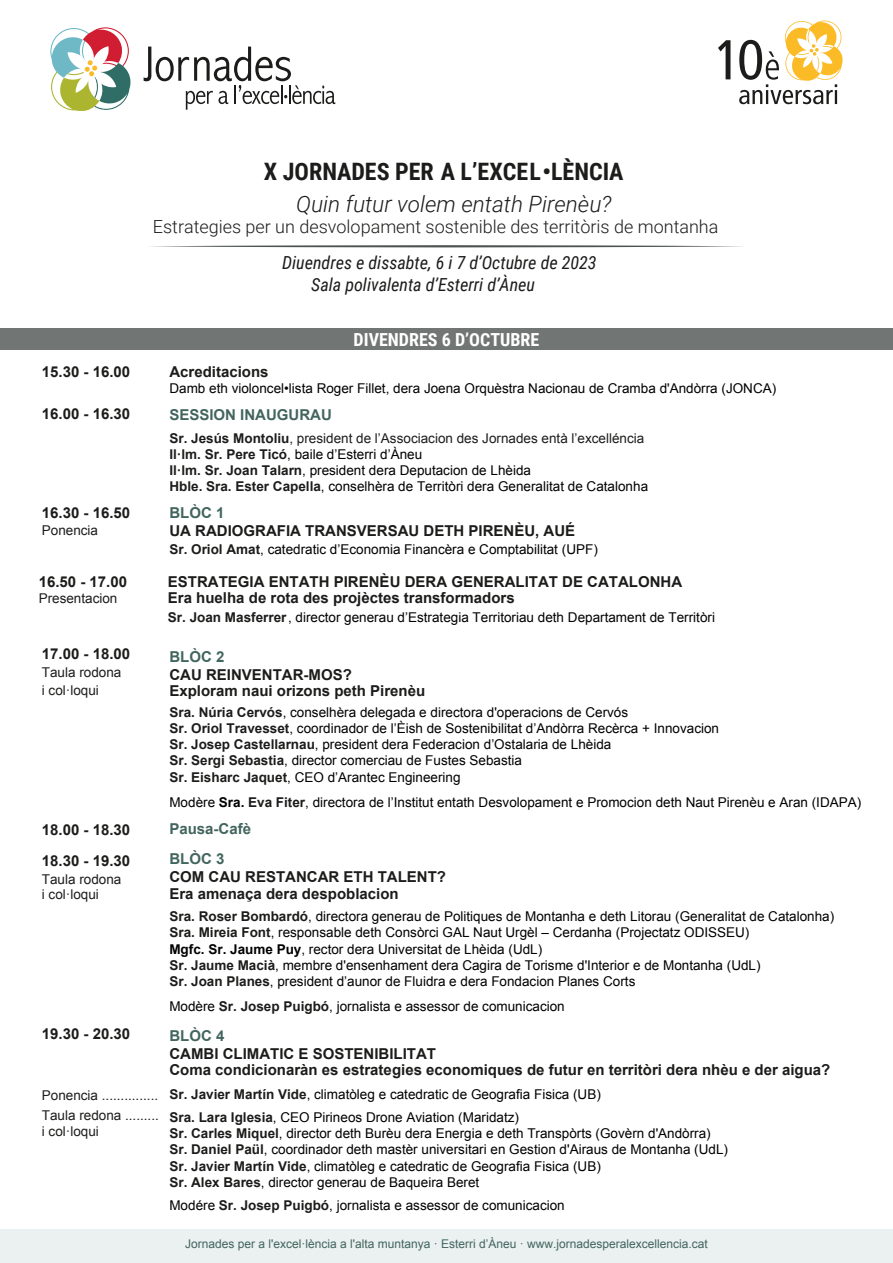
<style>
.page{position:relative;width:893px;height:1263px;background:#fff}
.page>*{position:absolute;margin:0;border:0;box-sizing:border-box;transform-origin:0 0}
.t1{font:700 24px "Roboto Condensed";color:#1c1d1b}
.t2{font:italic 300 22.5px "Roboto";color:#1c1d1b}
.t3{font:italic 18px/21.6px "Roboto Condensed";color:#1c1d1b}
.t4{font:300 18px "Roboto";color:#1c1d1b}
.t5{font:700 18px "Roboto Condensed";color:#fff}
.t6{font:700 15px/16.5px "Arial";color:#1c1d1b}
.t7{font:700 15px "Arial";color:#42655d}
.t8{font:13.5px/16.2px "Arial";color:#000001}
.t9{font:13.5px/16.2px "Arial";color:#1c1d1b}
.t10{font:12px "Arial";color:#42655d}
.s1{font-weight:700;color:#1c1d1b}
.s2{color:#1c1d1b}
.s3{font-weight:700}
</style>
<div class="page">
<div style="left:0;top:1229px;width:893px;height:34px;background:#ebf1f0"></div>
<svg style="left:50px;top:27px;width:81px;height:84px"></svg>
<svg style="left:144px;top:47px;width:191px;height:63px"></svg>
<svg style="left:718px;top:21px;width:125px;height:83px"></svg>
<div style="left:0;top:328px;width:893px;height:21px;background:#717574"></div>
<svg style="left:150px;top:245px;width:593px;height:2px"></svg>
<h1 class="t1" style="left:264px;top:154px;width:361px">X JORNADES PER A L’EXCEL•LÈNCIA</h1>
<h2 class="t2" style="left:296px;top:188px;width:317px">Quin futur volem entath Pirenèu?</h2>
<h3 class="t4" style="left:153px;top:214px;width:567px">Estrategies per un desvolopament sostenible des territòris de montanha</h3>
<h3 class="t3" style="left:311px;top:251px;width:287px;text-indent:-29px">Diuendres e dissabte, 6 i 7 d’Octubre de 2023<br>Sala polivalenta d’Esterri d’Àneu</h3>
<h3 class="t5" style="left:354px;top:327px;width:187px">DIVENDRES 6 D’OCTUBRE</h3>
<p class="t6" style="left:42px;top:364px;width:90px">15.30 - 16.00</p>
<p class="t6" style="left:169px;top:364px;width:101px">Acreditacions</p>
<p class="t8" style="left:169px;top:380px;width:608px">Damb eth violoncel•lista Roger Fillet, dera Joena Orquèstra Nacionau de Cramba d'Andòrra (JONCA)</p>
<p class="t6" style="left:42px;top:406px;width:90px">16.00 - 16.30</p>
<p class="t7" style="left:169px;top:405px;width:164px">SESSION INAUGURAU</p>
<p class="t8" style="left:169px;top:430px;width:480px"><span class="s1">Sr. Jesús Montoliu</span><span class="s2">, president de l’Associacion des Jornades entà l’excelléncia </span><span class="s1">Il·lm. Sr. Pere Ticó</span>, baile d’Esterri d’Àneu<br><span class="s1">Il·lm. Sr. Joan Talarn</span>, president dera Deputacion de Lhèida<br><span class="s1">Hble. Sra. Ester Capella</span>, conselhèra de Territòri dera Generalitat de Catalonha</p>
<p class="t6" style="left:42px;top:505px;width:90px">16.30 - 16.50</p>
<p class="t9" style="left:42px;top:522px;width:58px">Ponencia</p>
<p class="t7" style="left:169px;top:503px;width:57px">BLÒC 1</p>
<p class="t6" style="left:169px;top:523px;width:407px">UA RADIOGRAFIA TRANSVERSAU DETH PIRENÈU, AUÉ</p>
<p class="t8" style="left:169px;top:541px;width:430px"><span class="s1">Sr. Oriol Amat</span>, catedratic d’Economia Financèra e Comptabilitat (UPF)</p>
<p class="t6" style="left:39px;top:574px;width:90px">16.50 - 17.00</p>
<p class="t9" style="left:39px;top:591px;width:80px">Presentacion</p>
<p class="t6" style="left:168px;top:574px;width:516px">ESTRATEGIA ENTATH PIRENÈU DERA GENERALITAT DE CATALONHA<br>Era huelha de rota des projèctes transformadors</p>
<p class="t8" style="left:168px;top:609px;width:549px"><span class="s1">Sr. Joan Masferrer</span>, director generau d’Estrategia Territoriau deth Departament de Territòri</p>
<p class="t6" style="left:42px;top:646px;width:90px">17.00 - 18.00</p>
<p class="t9" style="left:42px;top:663px;width:81px;line-height:18px">Taula rodona i col·loqui</p>
<p class="t7" style="left:169px;top:646px;width:57px">BLÒC 2</p>
<p class="t6" style="left:169px;top:667px;width:257px">CAU REINVENTAR-MOS?<br>Exploram naui orizons peth Pirenèu</p>
<p class="t8" style="left:169px;top:704px;width:551px"><span class="s1">Sra. Núria Cervós</span>, conselhèra delegada e directora d'operacions de Cervós<br><span class="s1">Sr. Oriol Travesset</span>, coordinador de l’Èish de Sostenibilitat d’Andòrra Recèrca + Innovacion <span class="s1">Sr. Josep Castellarnau</span>, president dera Federacion d’Ostalaria de Lhèida<br><span class="s1">Sr. Sergi Sebastia</span>, director comerciau de Fustes Sebastia<br><span class="s1">Sr. Eisharc Jaquet</span>, CEO d’Arantec Engineering</p>
<p class="t8" style="left:169px;top:794px;width:693px">Modère <span class="s3">Sra.</span> <span class="s1">Eva Fiter</span>, directora de l’Institut entath Desvolopament e Promocion deth Naut Pirenèu e Aran (IDAPA)</p>
<p class="t6" style="left:42px;top:822px;width:90px">18.00 - 18.30</p>
<p class="t7" style="left:169px;top:819px;width:83px">Pausa-Cafè</p>
<p class="t6" style="left:42px;top:853px;width:90px">18.30 - 19.30</p>
<p class="t9" style="left:42px;top:872px;width:81px;line-height:15px">Taula rodona i col·loqui</p>
<p class="t7" style="left:169px;top:849px;width:57px">BLÒC 3</p>
<p class="t6" style="left:169px;top:869px;width:278px">COM CAU RESTANCAR ETH TALENT?<br>Era amenaça dera despoblacion</p>
<p class="t8" style="left:169px;top:908px;width:666px"><span class="s1">Sra. Roser Bombardó</span>, directora generau de Politiques de Montanha e deth Litorau (Generalitat de Catalonha)<br><span class="s1">Sra. Mireia Font</span>, responsable deth Consòrci GAL Naut Urgèl – Cerdanha (Projectatz ODISSEU)<br><span class="s3">Mgfc. Sr. Jaume Puy</span>, rector dera Universitat de Lhèida (UdL)<br><span class="s1">Sr. Jaume Macià</span>, membre d'ensenhament dera Cagira de Torisme d'Interior e de Montanha (UdL)<br><span class="s1">Sr. Joan Planes</span>, president d’aunor de Fluidra e dera Fondacion Planes Corts</p>
<p class="t8" style="left:169px;top:998px;width:397px">Modère <span class="s1">Sr. Josep Puigbó</span>, jornalista e assessor de comunicacion</p>
<p class="t6" style="left:42px;top:1026px;width:90px">19.30 - 20.30</p>
<p class="t9" style="left:42px;top:1087px;width:118px">Ponencia ...............</p>
<p class="t7" style="left:169px;top:1025px;width:57px">BLÒC 4</p>
<p class="t6" style="left:169px;top:1046px;width:663px">CAMBI CLIMATIC E SOSTENIBILITAT<br>Coma condicionaràn es estrategies economiques de futur en territòri dera nhèu e der aigua?</p>
<p class="t8" style="left:169px;top:1086px;width:433px"><span class="s1">Sr. Javier Martín Vide</span>, climatòleg e catedratic de Geografia Fisica (UB)</p>
<p class="t9" style="left:42px;top:1107px;width:119px">Taula redona ......... i col·loqui</p>
<p class="t8" style="left:169px;top:1109px;width:560px"><span class="s1">Sra. Lara Iglesia</span>, CEO Pirineos Drone Aviation (Maridatz)<br><span class="s1">Sr. Carles Miquel</span>, director deth Burèu dera Energia e deth Transpòrts (Govèrn d'Andòrra)<br><span class="s1">Sr. Daniel Paül</span>, coordinador deth mastèr universitari en Gestion d'Airaus de Montanha (UdL)<br><span class="s1">Sr. Javier Martín Vide</span>, climatòleg e catedratic de Geografia Fisica (UB)<br><span class="s1">Sr. Alex Bares</span>, director generau de Baqueira Beret</p>
<p class="t8" style="left:169px;top:1197px;width:397px">Modére <span class="s1">Sr. Josep Puigbó</span>, jornalista e assessor de comunicacion</p>
<p class="t10" style="left:185px;top:1236px;width:524px">Jornades per a l'excel·lència a l'alta muntanya · Esterri d’Àneu · www.jornadesperalexcellencia.cat</p>
</div>
